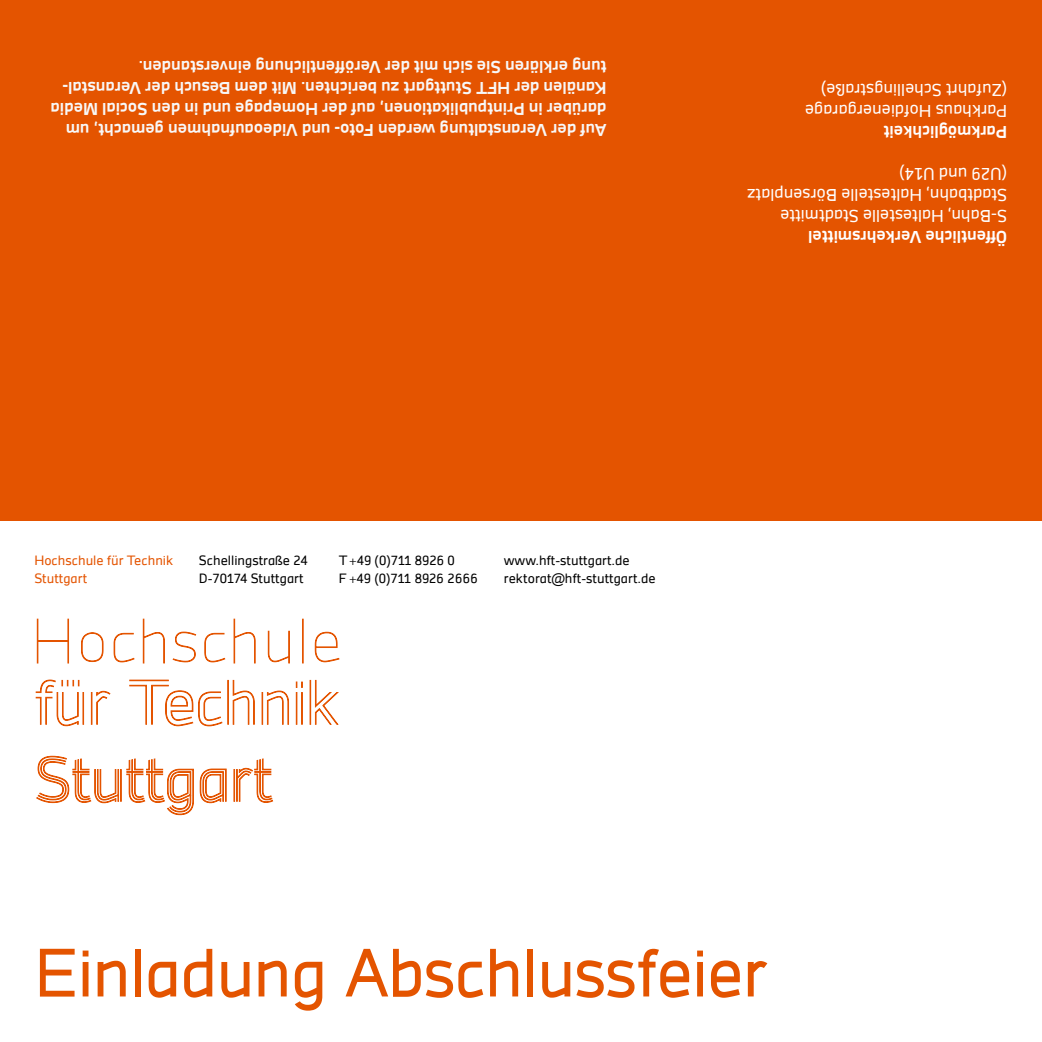
<style>
.page{position:relative;width:1042px;height:1042px;background:#fff}
.page>*{position:absolute;margin:0;border:0;box-sizing:border-box;transform-origin:0 0}
.t1{font:66.5px "Aplus Headline Six";color:#e45400}
.t2{font:700 16.62px/21px "Aplus Text";color:#f8f8f8}
.t3{font:16.62px/21px "Aplus Text";color:#fff}
.t4{font:700 16.62px "Aplus Text";color:#fff}
.t5{font:13.12px/17.5px "Aplus Text";color:#000}
.t6{font:13.12px/17.5px "Aplus Text";color:#e45400}
.s1{font-family:"Minion Pro"}
</style>
<div class="page">
<div style="left:0;top:0;width:1042px;height:521px;background:#e45400"></div>
<svg style="left:37px;top:618px;width:32px;height:46px"></svg>
<svg style="left:81px;top:632px;width:23px;height:30px"></svg>
<svg style="left:113px;top:633px;width:22px;height:29px"></svg>
<svg style="left:143px;top:618px;width:22px;height:46px"></svg>
<svg style="left:172px;top:631px;width:24px;height:31px"></svg>
<svg style="left:204px;top:633px;width:22px;height:29px"></svg>
<svg style="left:233px;top:618px;width:23px;height:46px"></svg>
<svg style="left:268px;top:630px;width:22px;height:34px"></svg>
<div style="left:302px;top:619px;width:1px;height:44px;border:1px solid #e45400"></div>
<svg style="left:314px;top:631px;width:26px;height:31px"></svg>
<svg style="left:35px;top:679px;width:49px;height:47px"></svg>
<svg style="left:91px;top:690px;width:20px;height:35px"></svg>
<svg style="left:129px;top:679px;width:126px;height:47px"></svg>
<svg style="left:261px;top:690px;width:28px;height:35px"></svg>
<div style="left:296px;top:692px;width:1px;height:32px;border:1px solid #e45400"></div>
<div style="left:301px;top:692px;width:2px;height:32px;border:1px solid #e45400"></div>
<svg style="left:296px;top:681px;width:7px;height:7px"></svg>
<svg style="left:309px;top:680px;width:30px;height:45px"></svg>
<svg style="left:36px;top:755px;width:191px;height:60px"></svg>
<svg style="left:233px;top:758px;width:40px;height:45px"></svg>
<p class="t2" style="left:606px;top:140px;width:557px;rotate:-180deg">Auf der Veranstaltung werden Foto- und Videoaufnahmen gemacht, um darüber in Printpublikationen, auf der Homepage und in den Social Media Kanälen der HFT Stuttgart zu berichten. Mit dem Besuch der Veranstal&shy;tung erklären Sie sich mit der Veröffentlichung einverstanden.</p>
<p class="t3" style="left:1007px;top:121px;width:204px;rotate:-180deg">Parkhaus Hofdienergarage (Zufahrt Schellingstraße)</p>
<p class="t4" style="left:1007px;top:142px;width:125px;rotate:-180deg">Parkmöglichkeit</p>
<p class="t3" style="left:1007px;top:226px;width:262px;rotate:-180deg">S-Bahn, Haltestelle Stadtmitte<br>Stadtbahn, Haltestelle Börsenplatz (U29 und U14)</p>
<p class="t4" style="left:1007px;top:247px;width:200px;rotate:-180deg">Öffentliche Verkehrsmittel</p>
<p class="t6" style="left:34px;top:552px;width:141px">Hochschule für Technik<br>Stuttgart</p>
<p class="t5" style="left:339px;top:552px;width:140px">T<span class="s1">+</span>49 (0)711 8926 0<br>F <span class="s1">+</span>49 (0)711 8926 2666</p>
<p class="t5" style="left:504px;top:552px;width:153px">www.hft-stuttgart.de rektorat@hft-stuttgart.de</p>
<p class="t5" style="left:199px;top:552px;width:110px">Schellingstraße 24<br>D-70174 Stuttgart</p>
<h1 class="t1" style="left:34px;top:929px;width:734px">Einladung Abschlussfeier</h1>
</div>
